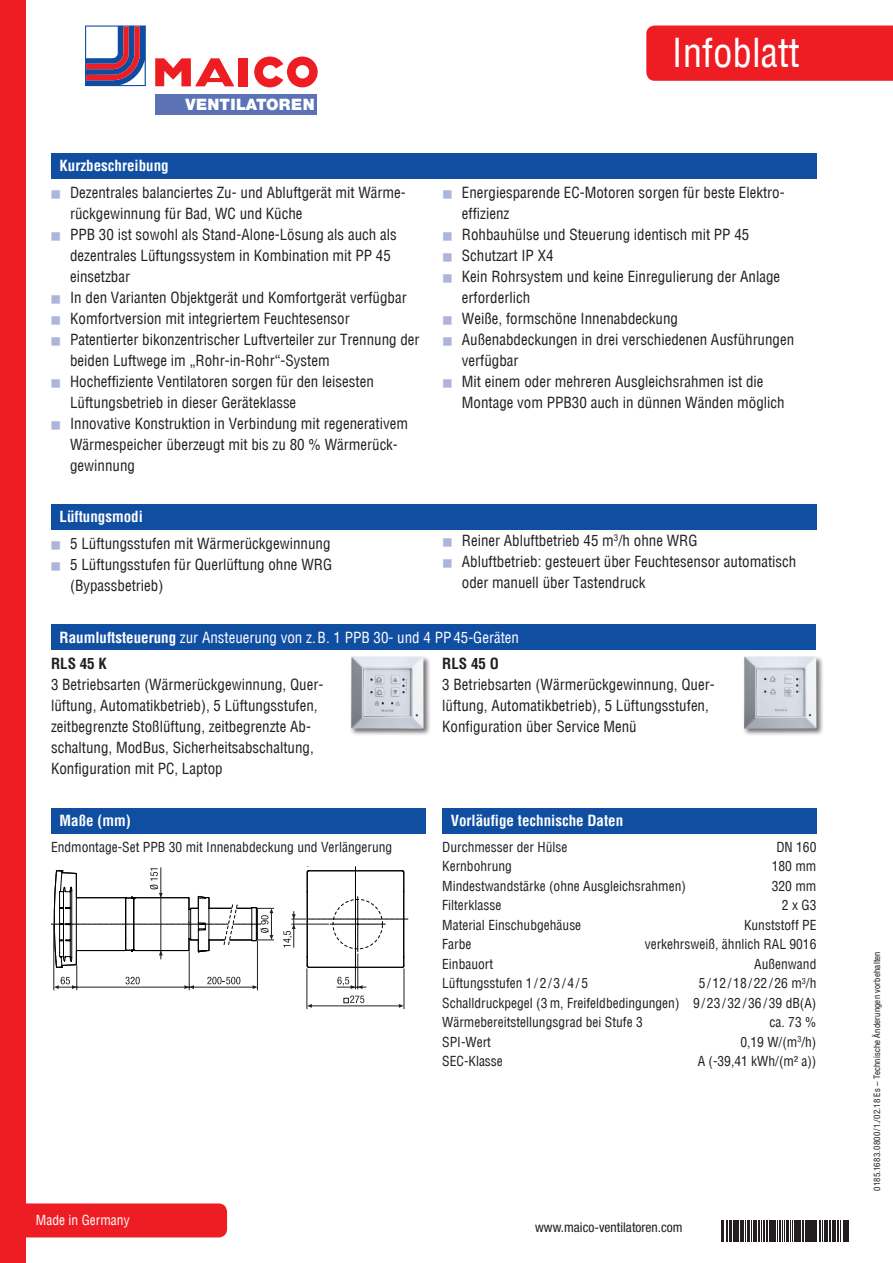
<style>
.page{position:relative;width:893px;height:1263px;background:#fff}
.page>*{position:absolute;margin:0;border:0;box-sizing:border-box;transform-origin:0 0}
.t1{font:condensed 39px "Helvetica Com";color:#fff}
.t2{font:900 15.75px "Helvetica Neue LT";letter-spacing:.02em;color:#fff}
.t3{font:condensed 15px/21px "Helvetica Com";color:#231f20}
.t4{font:condensed 15px/26.7px "Helvetica Com";color:#fff}
.t5{font:700 condensed 15px "Helvetica Com";color:#fff}
.t6{font:700 condensed 15px "Helvetica Com";color:#231f20}
.t7{font:condensed 13.5px/19.5px "Helvetica Com";color:#231f20;text-align:justify}
.t8{font:condensed 13.5px "Helvetica Neue LT";color:#231f20}
.t9{font:condensed 13.5px "Helvetica Com";color:#fff}
.t10{font:condensed 9px "Helvetica Neue LT";letter-spacing:.025em;color:#231f20}
.s1{font-family:"Universal Std Newswith Comm Pi";font-stretch:normal;font-size:10.5px;color:#aeb5db}
.s2{font-weight:700}
.s3{font-weight:700;color:#231f20}
</style>
<div class="page">
<div style="left:646px;top:26px;width:247px;height:55px;background:#ee1d23"></div>
<div style="left:0;top:0;width:26px;height:1263px;background:#ee1d23"></div>
<div style="left:442px;top:808px;width:374px;height:25px;background:#104ea2"></div>
<div style="left:51px;top:808px;width:374px;height:25px;background:#104ea2"></div>
<hr style="left:307px;top:968px;width:1px;height:41px;background:#231f20">
<hr style="left:404px;top:968px;width:1px;height:41px;background:#231f20">
<svg style="left:51px;top:867px;width:357px;height:141px"></svg>
<hr style="left:293px;top:911px;width:1px;height:37px;background:#231f20">
<div style="left:238px;top:58px;width:10px;height:28px;background:#ee1d23"></div>
<svg style="left:155px;top:58px;width:79px;height:28px"></svg>
<svg style="left:254px;top:57px;width:64px;height:30px"></svg>
<svg style="left:85px;top:26px;width:61px;height:60px"></svg>
<div style="left:155px;top:95px;width:162px;height:20px;background:#5b72b7"></div>
<div style="left:26px;top:1203px;width:201px;height:34px;background:#ee1d23"></div>
<svg style="left:721px;top:1220px;width:128px;height:22px"></svg>
<div style="left:51px;top:624px;width:765px;height:26px;background:#104ea2"></div>
<div style="left:350px;top:655px;width:81px;height:81px;background:#231f20;opacity:.65"></div>
<img style="left:351px;top:656px;width:72px;height:73px">
<div style="left:742px;top:655px;width:82px;height:81px;background:#231f20;opacity:.65"></div>
<img style="left:744px;top:656px;width:72px;height:73px">
<div style="left:51px;top:153px;width:765px;height:26px;background:#104ea2"></div>
<div style="left:51px;top:504px;width:765px;height:25px;background:#104ea2"></div>
<p class="t2" style="left:185px;top:95px;width:131px">VENTILATOREN</p>
<p class="t5" style="left:60px;top:156px;width:111px">Kurzbeschreibung</p>
<p class="t3" style="left:70px;top:182px;width:337px;text-indent:-19px"><span class="s1">■</span> Dezentrales balanciertes Zu- und Abluftgerät mit Wärme&shy;rückgewinnung für Bad, WC und Küche</p>
<p class="t3" style="left:70px;top:224px;width:328px;text-indent:-19px"><span class="s1">■</span> PPB 30 ist sowohl als Stand-Alone-Lösung als auch als dezentrales Lüftungssystem in Kombination mit PP 45 einsetzbar</p>
<p class="t3" style="left:51px;top:287px;width:357px"><span class="s1">■</span> In den Varianten Objektgerät und Komfortgerät verfügbar</p>
<p class="t3" style="left:51px;top:308px;width:300px"><span class="s1">■</span> Komfortversion mit integriertem Feuchtesensor</p>
<p class="t3" style="left:70px;top:329px;width:351px;text-indent:-19px"><span class="s1">■</span> Patentierter bikonzentrischer Luftverteiler zur Trennung der beiden Luftwege im „Rohr-in-Rohr“-System</p>
<p class="t3" style="left:70px;top:371px;width:305px;text-indent:-19px"><span class="s1">■</span> Hocheffiziente Ventilatoren sorgen für den leisesten<br>Lüftungsbetrieb in dieser Geräteklasse</p>
<p class="t3" style="left:70px;top:413px;width:339px;text-indent:-19px"><span class="s1">■</span> Innovative Konstruktion in Verbindung mit regenerativem<br>Wärmespeicher überzeugt mit bis zu 80 % Wärmerück&shy;gewinnung</p>
<p class="t5" style="left:60px;top:507px;width:85px">Lüftungsmodi</p>
<p class="t3" style="left:51px;top:533px;width:281px"><span class="s1">■</span> 5 Lüftungsstufen mit Wärmerückgewinnung</p>
<p class="t3" style="left:70px;top:554px;width:264px;text-indent:-19px"><span class="s1">■</span> 5 Lüftungsstufen für Querlüftung ohne WRG (Bypassbetrieb)</p>
<h1 class="t1" style="left:672px;top:29px;width:129px">Infoblatt</h1>
<p class="t3" style="left:462px;top:182px;width:323px;text-indent:-19px"><span class="s1">■</span> Energiesparende EC-Motoren sorgen für beste Elektro&shy;effizienz</p>
<p class="t3" style="left:443px;top:224px;width:308px"><span class="s1">■</span> Rohbauhülse und Steuerung identisch mit PP 45</p>
<p class="t3" style="left:443px;top:245px;width:112px"><span class="s1">■</span> Schutzart IP X4</p>
<p class="t3" style="left:462px;top:266px;width:320px;text-indent:-19px"><span class="s1">■</span> Kein Rohrsystem und keine Einregulierung der Anlage erforderlich</p>
<p class="t3" style="left:443px;top:308px;width:237px"><span class="s1">■</span> Weiße, formschöne Innenabdeckung</p>
<p class="t3" style="left:462px;top:329px;width:334px;text-indent:-19px"><span class="s1">■</span> Außenabdeckungen in drei verschiedenen Ausführungen verfügbar</p>
<p class="t3" style="left:462px;top:371px;width:324px;text-indent:-19px"><span class="s1">■</span> Mit einem oder mehreren Ausgleichsrahmen ist die<br>Montage vom PPB30 auch in dünnen Wänden möglich</p>
<p class="t3" style="left:443px;top:530px;width:256px"><span class="s1">■</span> Reiner Abluftbetrieb 45 m<sup>3</sup>/h ohne WRG</p>
<p class="t3" style="left:462px;top:551px;width:336px;text-indent:-19px"><span class="s1">■</span> Abluftbetrieb: gesteuert über Feuchtesensor automatisch oder manuell über Tastendruck</p>
<p class="t4" style="left:51px;top:624px;width:470px;text-indent:9px"><span class="s2">Raumluftsteuerung</span> zur Ansteuerung von z.B. 1 PPB 30- und 4 PP45-Geräten<br><span class="s3">RLS 45 K</span></p>
<p class="t3" style="left:51px;top:674px;width:273px">3 Betriebsarten (Wärmerückgewinnung, Quer&shy;lüftung, Automatikbetrieb), 5 Lüftungsstufen, zeitbegrenzte Stoßlüftung, zeitbegrenzte Ab&shy;schaltung, ModBus, Sicherheitsabschaltung, Konfiguration mit PC, Laptop</p>
<p class="t6" style="left:442px;top:654px;width:58px">RLS 45 O</p>
<p class="t3" style="left:442px;top:674px;width:273px">3 Betriebsarten (Wärmerückgewinnung, Quer&shy;lüftung, Automatikbetrieb), 5 Lüftungsstufen,<br>Konfiguration über Service Menü</p>
<p class="t5" style="left:60px;top:811px;width:73px">Maße (mm)</p>
<p class="t5" style="left:451px;top:811px;width:174px">Vorläufige technische Daten</p>
<p class="t7" style="left:51px;top:837px;width:343px">Endmontage-Set PPB 30 mit Innenabdeckung und Verlängerung</p>
<p class="t7" style="left:442px;top:837px;width:127px">Durchmesser der Hülse</p>
<p class="t7" style="left:776px;top:837px;width:42px">DN 160</p>
<p class="t7" style="left:442px;top:856px;width:71px">Kernbohrung</p>
<p class="t7" style="left:772px;top:856px;width:46px">180 mm</p>
<p class="t7" style="left:442px;top:876px;width:245px">Mindestwandstärke (ohne Ausgleichsrahmen)</p>
<p class="t7" style="left:772px;top:876px;width:46px">320 mm</p>
<p class="t7" style="left:442px;top:895px;width:61px">Filterklasse</p>
<p class="t7" style="left:782px;top:895px;width:36px">2 x G3</p>
<p class="t7" style="left:442px;top:915px;width:141px">Material Einschubgehäuse</p>
<p class="t7" style="left:744px;top:915px;width:74px">Kunststoff PE</p>
<p class="t7" style="left:442px;top:934px;width:31px">Farbe</p>
<p class="t7" style="left:645px;top:934px;width:173px">verkehrsweiß, ähnlich RAL 9016</p>
<p class="t7" style="left:442px;top:954px;width:52px">Einbauort</p>
<p class="t7" style="left:754px;top:954px;width:64px">Außenwand</p>
<p class="t7" style="left:442px;top:973px;width:147px">Lüftungsstufen 1/2/ 3/4/5</p>
<p class="t7" style="left:442px;top:973px;width:376px;text-indent:256px">5/12/18/22/26 m<sup>3</sup>/h Schalldruckpegel (3 m, Freifeldbedingungen) 9 / 23/32/36/39 dB(A)<br>Wärmebereitstellungsgrad bei Stufe 3</p>
<p class="t7" style="left:770px;top:1012px;width:48px">ca. 73 %</p>
<p class="t7" style="left:442px;top:1032px;width:50px">SPI-Wert</p>
<p class="t7" style="left:740px;top:1032px;width:78px">0,19 W/(m<sup>3</sup>/h)</p>
<p class="t7" style="left:442px;top:1051px;width:62px">SEC-Klasse</p>
<p class="t7" style="left:698px;top:1051px;width:120px">A (-39,41 kWh/(m² a))</p>
<p class="t9" style="left:36px;top:1212px;width:95px">Made in Germany</p>
<p class="t8" style="left:535px;top:1220px;width:149px">www.maico-ventilatoren.com</p>
<p class="t10" style="left:872px;top:1191px;width:241px;rotate:-90deg">0185.1683.0800/1./02.18 Es – Technische Änderungen vorbehalten</p>
</div>
